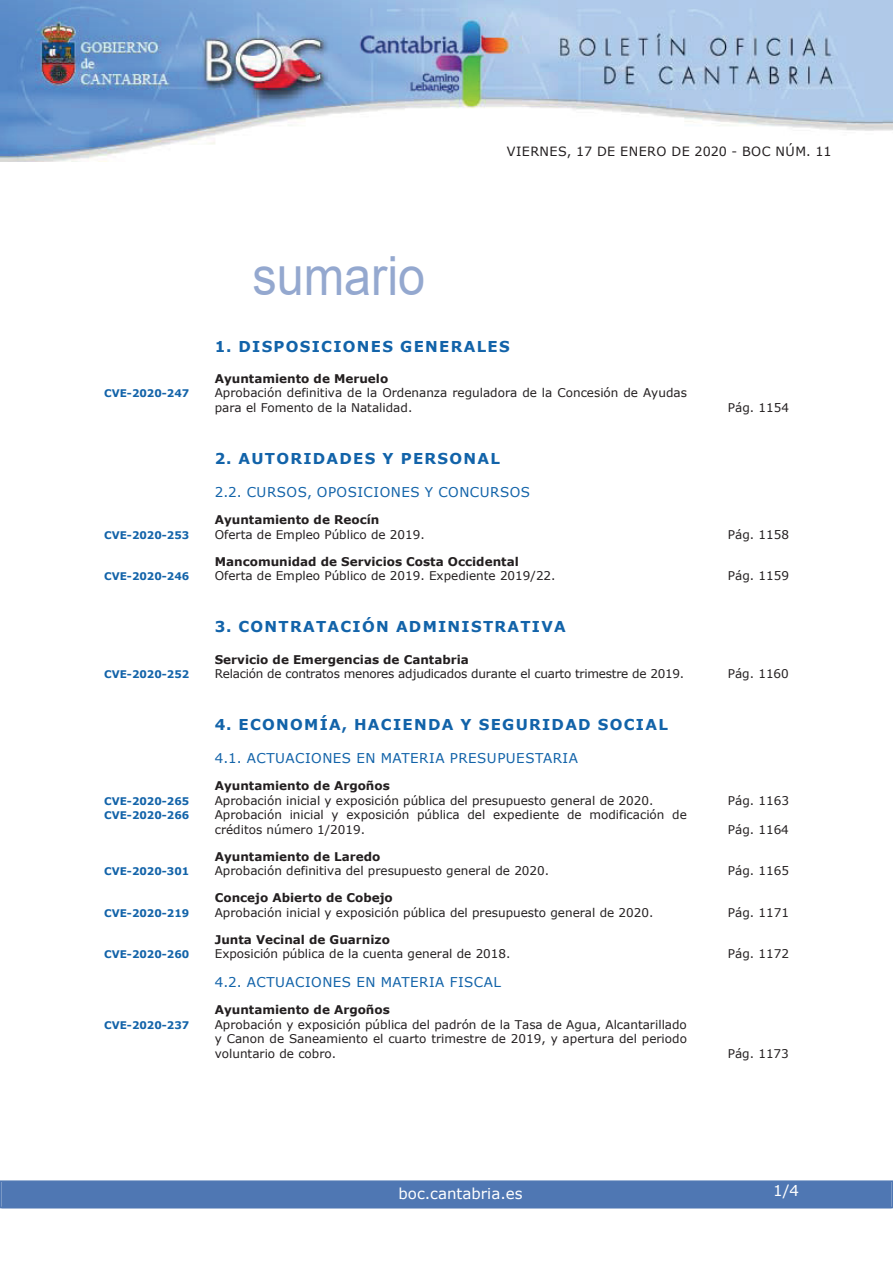
<style>
.page{position:relative;width:893px;height:1263px;background:#fff}
.page>*{position:absolute;margin:0;border:0;box-sizing:border-box;transform-origin:0 0}
.t1{font:54px "Arial";color:#94a8cf;scale:.9 1}
.t2{font:700 15px "Verdana";letter-spacing:.085em;color:#1263a9}
.t3{font:15px "Verdana";color:#fff}
.t4{font:13.5px "Verdana";letter-spacing:.035em;color:#1263a9}
.t5{font:12.75px "Verdana";letter-spacing:.035em;color:#231f20}
.t6{font:12px/14.4px "Verdana";color:#231f20}
.t7{font:700 12px "Verdana";color:#231f20}
.t8{font:12px "Verdana";letter-spacing:-.02em;color:#231f20}
.t9{font:700 10.5px "Verdana";color:#1263a9}
</style>
<div class="page">
<img style="left:0;top:0;width:893px;height:161px">
<div style="left:2px;top:1181px;width:889px;height:27px;background:#4f77b3"></div>
<div style="left:0;top:1180px;width:893px;height:28px;border:2px solid #4f77b3"></div>
<h1 class="t1" style="left:252px;top:246px;width:194px">sumario</h1>
<p class="t5" style="left:507px;top:143px;width:326px">VIERNES, 17 DE ENERO DE 2020 - BOC NÚM. 11</p>
<p class="t2" style="left:215px;top:337px;width:296px">1. DISPOSICIONES GENERALES</p>
<p class="t7" style="left:215px;top:371px;width:175px">Ayuntamiento de Meruelo</p>
<p class="t9" style="left:104px;top:387px;width:87px">CVE-2020-247</p>
<p class="t6" style="left:215px;top:385px;width:474px">Aprobación definitiva de la Ordenanza reguladora de la Concesión de Ayudas para el Fomento de la Natalidad.</p>
<p class="t2" style="left:215px;top:449px;width:287px">2. AUTORIDADES Y PERSONAL</p>
<p class="t4" style="left:215px;top:483px;width:317px">2.2. CURSOS, OPOSICIONES Y CONCURSOS</p>
<p class="t7" style="left:215px;top:512px;width:166px">Ayuntamiento de Reocín</p>
<p class="t6" style="left:728px;top:400px;width:63px">Pág. 1154</p>
<p class="t9" style="left:104px;top:528px;width:87px">CVE-2020-253</p>
<p class="t6" style="left:215px;top:527px;width:212px">Oferta de Empleo Público de 2019.</p>
<p class="t6" style="left:728px;top:527px;width:63px">Pág. 1158</p>
<p class="t7" style="left:215px;top:554px;width:306px">Mancomunidad de Servicios Costa Occidental</p>
<p class="t9" style="left:104px;top:570px;width:87px">CVE-2020-246</p>
<p class="t6" style="left:215px;top:568px;width:342px">Oferta de Empleo Público de 2019. Expediente 2019/22.</p>
<p class="t6" style="left:728px;top:568px;width:63px">Pág. 1159</p>
<p class="t2" style="left:215px;top:617px;width:353px">3. CONTRATACIÓN ADMINISTRATIVA</p>
<p class="t7" style="left:215px;top:652px;width:256px">Servicio de Emergencias de Cantabria</p>
<p class="t9" style="left:104px;top:667px;width:87px">CVE-2020-252</p>
<p class="t8" style="left:215px;top:666px;width:471px">Relación de contratos menores adjudicados durante el cuarto trimestre de 2019.</p>
<p class="t6" style="left:728px;top:666px;width:63px">Pág. 1160</p>
<p class="t2" style="left:215px;top:715px;width:455px">4. ECONOMÍA, HACIENDA Y SEGURIDAD SOCIAL</p>
<p class="t4" style="left:215px;top:750px;width:365px">4.1. ACTUACIONES EN MATERIA PRESUPUESTARIA</p>
<p class="t7" style="left:215px;top:778px;width:177px">Ayuntamiento de Argoños</p>
<p class="t9" style="left:104px;top:794px;width:87px">CVE-2020-265</p>
<p class="t6" style="left:215px;top:793px;width:440px">Aprobación inicial y exposición pública del presupuesto general de 2020.</p>
<p class="t6" style="left:728px;top:793px;width:63px">Pág. 1163</p>
<p class="t9" style="left:104px;top:809px;width:87px">CVE-2020-266</p>
<p class="t6" style="left:215px;top:807px;width:474px">Aprobación inicial y exposición pública del expediente de modificación de créditos número 1/2019.</p>
<p class="t6" style="left:728px;top:822px;width:63px">Pág. 1164</p>
<p class="t7" style="left:215px;top:849px;width:167px">Ayuntamiento de Laredo</p>
<p class="t9" style="left:104px;top:865px;width:87px">CVE-2020-301</p>
<p class="t6" style="left:215px;top:863px;width:336px">Aprobación definitiva del presupuesto general de 2020.</p>
<p class="t6" style="left:728px;top:863px;width:63px">Pág. 1165</p>
<p class="t7" style="left:215px;top:890px;width:180px">Concejo Abierto de Cobejo</p>
<p class="t9" style="left:104px;top:906px;width:87px">CVE-2020-219</p>
<p class="t6" style="left:215px;top:905px;width:440px">Aprobación inicial y exposición pública del presupuesto general de 2020.</p>
<p class="t6" style="left:728px;top:905px;width:63px">Pág. 1171</p>
<p class="t7" style="left:215px;top:932px;width:177px">Junta Vecinal de Guarnizo</p>
<p class="t9" style="left:104px;top:948px;width:87px">CVE-2020-260</p>
<p class="t6" style="left:215px;top:946px;width:297px">Exposición pública de la cuenta general de 2018.</p>
<p class="t6" style="left:728px;top:946px;width:63px">Pág. 1172</p>
<p class="t4" style="left:215px;top:974px;width:288px">4.2. ACTUACIONES EN MATERIA FISCAL</p>
<p class="t7" style="left:215px;top:1002px;width:177px">Ayuntamiento de Argoños</p>
<p class="t9" style="left:104px;top:1018px;width:87px">CVE-2020-237</p>
<p class="t6" style="left:215px;top:1017px;width:474px;text-align:justify">Aprobación y exposición pública del padrón de la Tasa de Agua, Alcantarillado y Canon de Saneamiento el cuarto trimestre de 2019, y apertura del periodo voluntario de cobro.</p>
<p class="t6" style="left:728px;top:1046px;width:63px">Pág. 1173</p>
<p class="t3" style="left:398px;top:1184px;width:126px">boc.cantabria.es</p>
<p class="t3" style="left:773px;top:1181px;width:27px">1/4</p>
</div>
